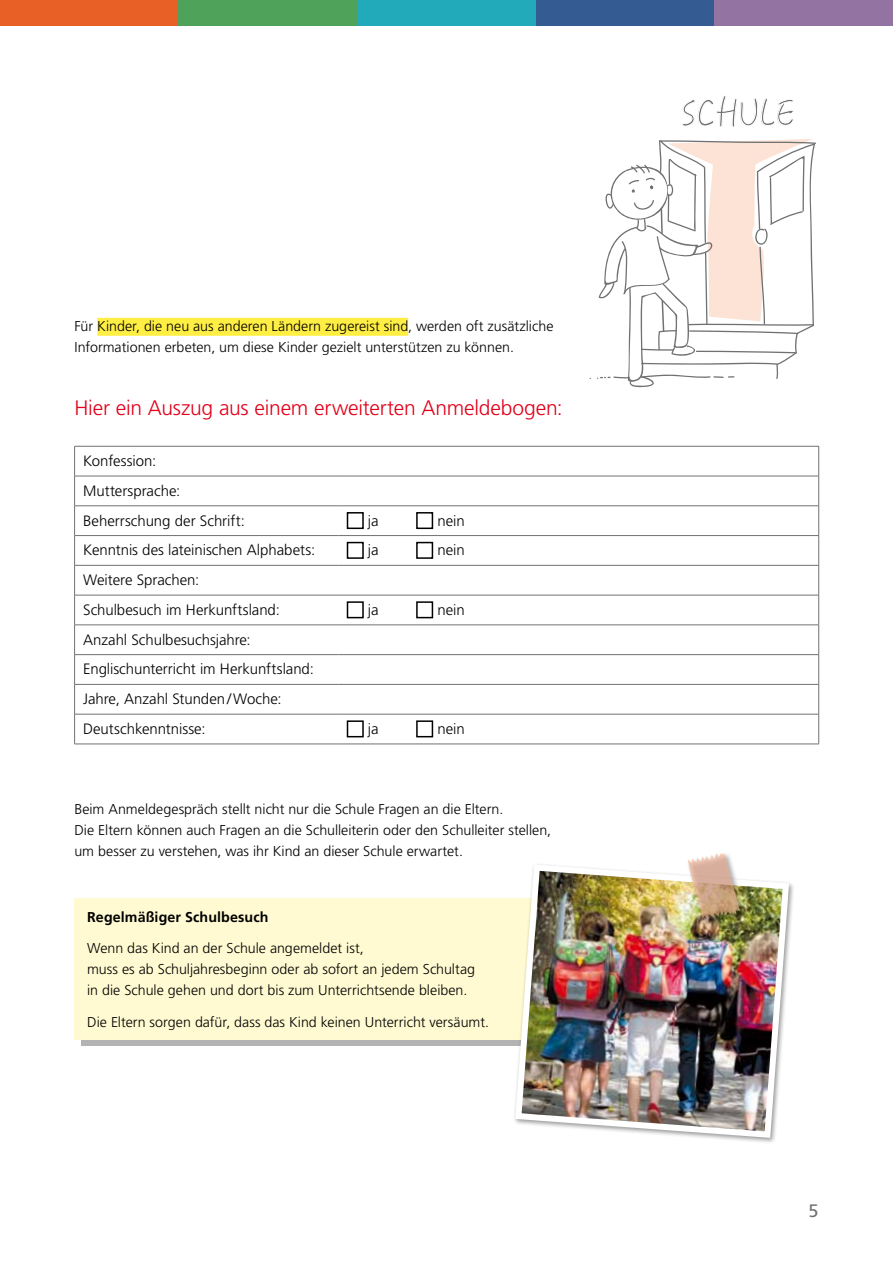
<style>
.page{position:relative;width:893px;height:1263px;background:#fff}
.page>*{position:absolute;margin:0;border:0;box-sizing:border-box;transform-origin:0 0}
.t1{font:36px "Hanzi Pen TC W3";color:#707172}
.t2{font:300 21px "Frutiger LT Std";letter-spacing:-.01em;color:#e2001a}
.t3{font:18px "Frutiger LT Std";color:#707172}
.t4{font:300 15px/29.7px "Frutiger LT Std";letter-spacing:-.005em;color:#000}
.t5{font:300 14.25px/21px "Frutiger LT Std";color:#000}
.t6{font:700 14.25px "Frutiger LT Std";letter-spacing:.01em;color:#000}
</style>
<div class="page">
<div style="left:81px;top:905px;width:516px;height:141px;background:#000;opacity:.3"></div>
<div style="left:74px;top:898px;width:517px;height:141px;background:#fffad1"></div>
<img style="left:512px;top:864px;width:280px;height:277px">
<div style="left:686px;top:852px;width:61px;height:74px;background:#000;opacity:.33"></div>
<img style="left:688px;top:853px;width:52px;height:66px">
<svg style="left:597px;top:139px;width:219px;height:249px"></svg>
<div style="left:97px;top:318px;width:311px;height:18px;background:#ffef44"></div>
<hr style="left:74px;top:446px;width:264px;height:1px;background:#707172">
<hr style="left:74px;top:446px;width:1px;height:30px;background:#707172">
<hr style="left:338px;top:446px;width:481px;height:1px;background:#707172">
<hr style="left:818px;top:446px;width:1px;height:30px;background:#707172">
<hr style="left:74px;top:476px;width:264px;height:1px;background:#707172">
<hr style="left:74px;top:476px;width:1px;height:30px;background:#707172">
<hr style="left:338px;top:476px;width:481px;height:1px;background:#707172">
<hr style="left:818px;top:476px;width:1px;height:30px;background:#707172">
<hr style="left:74px;top:505px;width:264px;height:1px;background:#707172">
<hr style="left:338px;top:505px;width:481px;height:1px;background:#707172">
<hr style="left:74px;top:535px;width:264px;height:1px;background:#707172">
<svg style="left:74px;top:506px;width:1px;height:59px"></svg>
<hr style="left:338px;top:535px;width:481px;height:1px;background:#707172">
<svg style="left:818px;top:506px;width:1px;height:59px"></svg>
<hr style="left:74px;top:565px;width:264px;height:1px;background:#707172">
<hr style="left:74px;top:565px;width:1px;height:30px;background:#707172">
<hr style="left:338px;top:565px;width:481px;height:1px;background:#707172">
<hr style="left:818px;top:565px;width:1px;height:30px;background:#707172">
<hr style="left:74px;top:595px;width:264px;height:1px;background:#707172">
<hr style="left:74px;top:595px;width:1px;height:30px;background:#707172">
<hr style="left:338px;top:595px;width:481px;height:1px;background:#707172">
<hr style="left:818px;top:595px;width:1px;height:30px;background:#707172">
<hr style="left:74px;top:625px;width:264px;height:1px;background:#707172">
<hr style="left:338px;top:625px;width:481px;height:1px;background:#707172">
<hr style="left:74px;top:654px;width:264px;height:1px;background:#707172">
<hr style="left:338px;top:654px;width:481px;height:1px;background:#707172">
<hr style="left:74px;top:684px;width:264px;height:1px;background:#707172">
<svg style="left:74px;top:625px;width:1px;height:89px"></svg>
<hr style="left:338px;top:684px;width:481px;height:1px;background:#707172">
<svg style="left:818px;top:625px;width:1px;height:89px"></svg>
<hr style="left:74px;top:714px;width:264px;height:1px;background:#707172">
<hr style="left:74px;top:714px;width:1px;height:30px;background:#707172">
<hr style="left:338px;top:714px;width:481px;height:1px;background:#707172">
<hr style="left:818px;top:714px;width:1px;height:30px;background:#707172">
<hr style="left:74px;top:744px;width:264px;height:1px;background:#707172">
<hr style="left:338px;top:744px;width:481px;height:1px;background:#707172">
<div style="left:347px;top:512px;width:17px;height:17px;border:2px solid #000"></div>
<div style="left:416px;top:512px;width:17px;height:17px;border:2px solid #000"></div>
<div style="left:347px;top:542px;width:17px;height:17px;border:2px solid #000"></div>
<div style="left:416px;top:542px;width:17px;height:17px;border:2px solid #000"></div>
<div style="left:347px;top:601px;width:17px;height:17px;border:2px solid #000"></div>
<div style="left:416px;top:601px;width:17px;height:17px;border:2px solid #000"></div>
<div style="left:347px;top:720px;width:17px;height:17px;border:2px solid #000"></div>
<div style="left:416px;top:720px;width:17px;height:17px;border:2px solid #000"></div>
<div style="left:0;top:0;width:179px;height:26px;background:#e96027"></div>
<div style="left:179px;top:0;width:178px;height:26px;background:#4fa259"></div>
<div style="left:536px;top:0;width:178px;height:26px;background:#345c93"></div>
<div style="left:714px;top:0;width:179px;height:26px;background:#9273a2"></div>
<div style="left:357px;top:0;width:179px;height:26px;background:#22aaba"></div>
<p class="t5" style="left:74px;top:316px;width:481px">Für Kinder, die neu aus anderen Ländern zugereist sind, werden oft zusätzliche<br>Informationen erbeten, um diese Kinder gezielt unterstützen zu können.</p>
<h2 class="t2" style="left:74px;top:396px;width:490px">Hier ein Auszug aus einem erweiterten Anmeldebogen:</h2>
<p class="t4" style="left:83px;top:446px;width:163px">Konfession:<br>Muttersprache:<br>Beherrschung der Schrift:</p>
<p class="t4" style="left:368px;top:506px;width:12px">ja</p>
<p class="t4" style="left:437px;top:506px;width:29px">nein</p>
<p class="t4" style="left:83px;top:535px;width:234px">Kenntnis des lateinischen Alphabets:</p>
<p class="t4" style="left:368px;top:536px;width:12px">ja</p>
<p class="t4" style="left:437px;top:536px;width:29px">nein</p>
<p class="t4" style="left:83px;top:565px;width:198px">Weitere Sprachen:<br>Schulbesuch im Herkunftsland:</p>
<p class="t4" style="left:368px;top:595px;width:12px">ja</p>
<p class="t4" style="left:437px;top:595px;width:29px">nein</p>
<p class="t4" style="left:83px;top:625px;width:232px">Anzahl Schulbesuchsjahre:<br>Englischunterricht im Herkunftsland:<br>Jahre, Anzahl Stunden/Woche:<br>Deutschkenntnisse:</p>
<p class="t4" style="left:368px;top:714px;width:12px">ja</p>
<p class="t4" style="left:437px;top:714px;width:29px">nein</p>
<p class="t5" style="left:74px;top:799px;width:478px">Beim Anmeldegespräch stellt nicht nur die Schule Fragen an die Eltern.<br>Die Eltern können auch Fragen an die Schulleiterin oder den Schulleiter stellen, um besser zu verstehen, was ihr Kind an dieser Schule erwartet.</p>
<p class="t6" style="left:87px;top:908px;width:183px">Regelmäßiger Schulbesuch</p>
<p class="t5" style="left:87px;top:938px;width:389px">Wenn das Kind an der Schule angemeldet ist,<br>muss es ab Schuljahresbeginn oder ab sofort an jedem Schultag in die Schule gehen und dort bis zum Unterrichtsende bleiben.</p>
<p class="t5" style="left:87px;top:1012px;width:403px">Die Eltern sorgen dafür, dass das Kind keinen Unterricht versäumt.</p>
<h1 class="t1" style="left:681px;top:90px;width:116px">SCHULE</h1>
<p class="t3" style="left:808px;top:1200px;width:12px">5</p>
</div>
